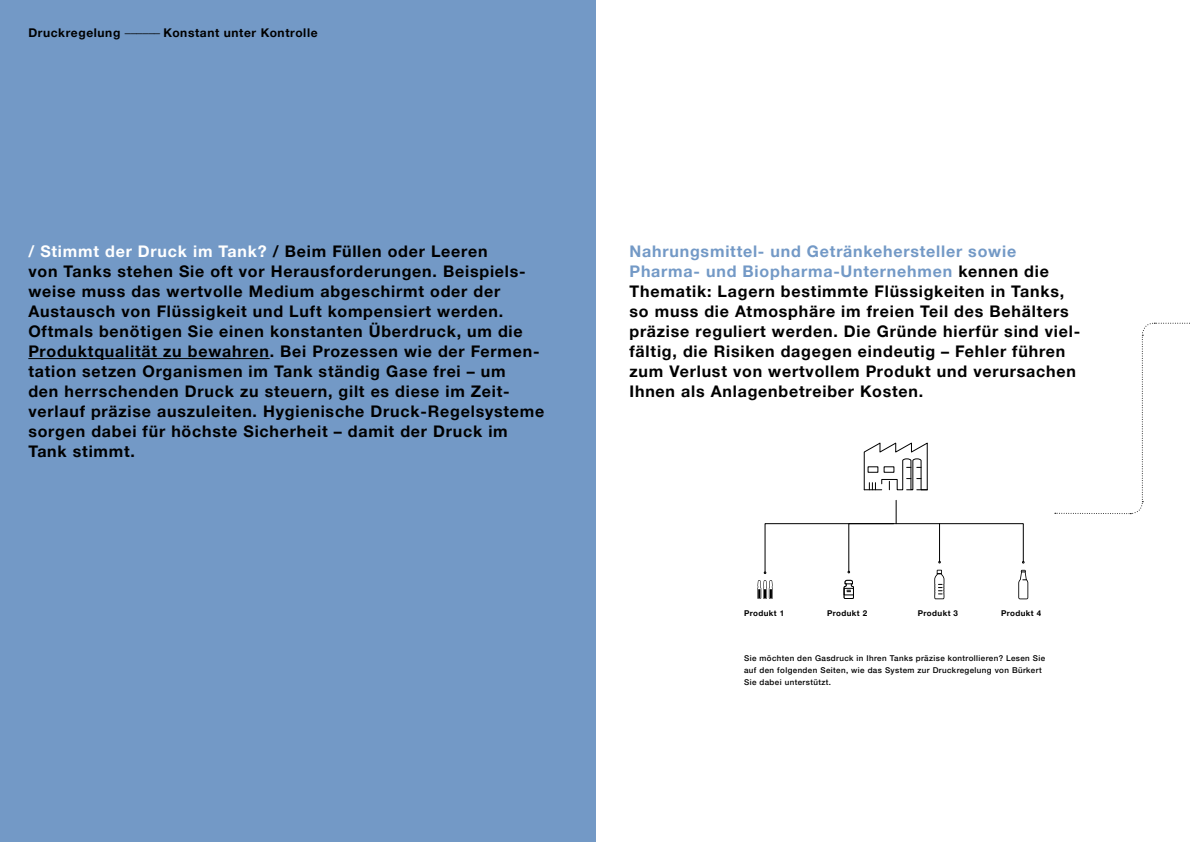
<style>
.page{position:relative;width:1191px;height:842px;background:#fff}
.page>*{position:absolute;margin:0;border:0;box-sizing:border-box;transform-origin:0 0}
.t1{font:700 16px/20px "Helvetica Neue LTW1 G";letter-spacing:.05em;color:#000}
.t2{font:700 12px "Helvetica Neue LTW1 G";letter-spacing:.05em;color:#000}
.t3{font:500 8px/12px "Helvetica Neue LTW1 G";letter-spacing:.05em;color:#000}
.t4{font:700 8px "Helvetica Neue LTW1 G";letter-spacing:.05em;color:#000}
.s1{font-weight:300}
.s2{color:#fff}
.s3{color:#7399c6}
</style>
<div class="page">
<div style="left:0;top:0;width:595px;height:842px;background:#7399c6"></div>
<svg style="left:1054px;top:322px;width:136px;height:192px"></svg>
<hr style="left:28px;top:358px;width:242px;height:1px;background:#000">
<svg style="left:863px;top:442px;width:65px;height:49px"></svg>
<svg style="left:757px;top:500px;width:271px;height:99px"></svg>
<p class="t2" style="left:28px;top:25px;width:291px">Druckregelung <span class="s1">––––––</span> Konstant unter Kontrolle</p>
<p class="t1" style="left:28px;top:241px;width:517px"><span class="s2">/ Stimmt der Druck im Tank?</span> / Beim Füllen oder Leeren<br>von Tanks stehen Sie oft vor Herausforderungen. Beispiels&shy;weise muss das wertvolle Medium abgeschirmt oder der Austausch von Flüssigkeit und Luft kompensiert werden.<br>Oftmals benötigen Sie einen konstanten Überdruck, um die Produktqualität zu bewahren. Bei Prozessen wie der Fermen&shy;tation setzen Organismen im Tank ständig Gase frei – um<br>den herrschenden Druck zu steuern, gilt es diese im Zeit&shy;verlauf präzise auszuleiten. Hygienische Druck-Regelsysteme sorgen dabei für höchste Sicherheit – damit der Druck im Tank stimmt.</p>
<p class="t1" style="left:629px;top:241px;width:452px"><span class="s3">Nahrungsmittel- und Getränkehersteller sowie Pharma- und Biopharma-Unternehmen</span> kennen die Thematik: Lagern bestimmte Flüssigkeiten in Tanks, so muss die Atmosphäre im freien Teil des Behälters präzise reguliert werden. Die Gründe hierfür sind viel&shy;fältig, die Risiken dagegen eindeutig – Fehler führen zum Verlust von wertvollem Produkt und verursachen Ihnen als Anlagenbetreiber Kosten.</p>
<p class="t4" style="left:744px;top:608px;width:42px">Produkt 1</p>
<p class="t4" style="left:827px;top:608px;width:42px">Produkt 2</p>
<p class="t4" style="left:918px;top:608px;width:42px">Produkt 3</p>
<p class="t4" style="left:1001px;top:608px;width:42px">Produkt 4</p>
<p class="t3" style="left:744px;top:652px;width:303px">Sie möchten den Gasdruck in Ihren Tanks präzise kontrollieren? Lesen Sie auf den folgenden Seiten, wie das System zur Druckregelung von Bürkert<br>Sie dabei unterstützt.</p>
</div>
